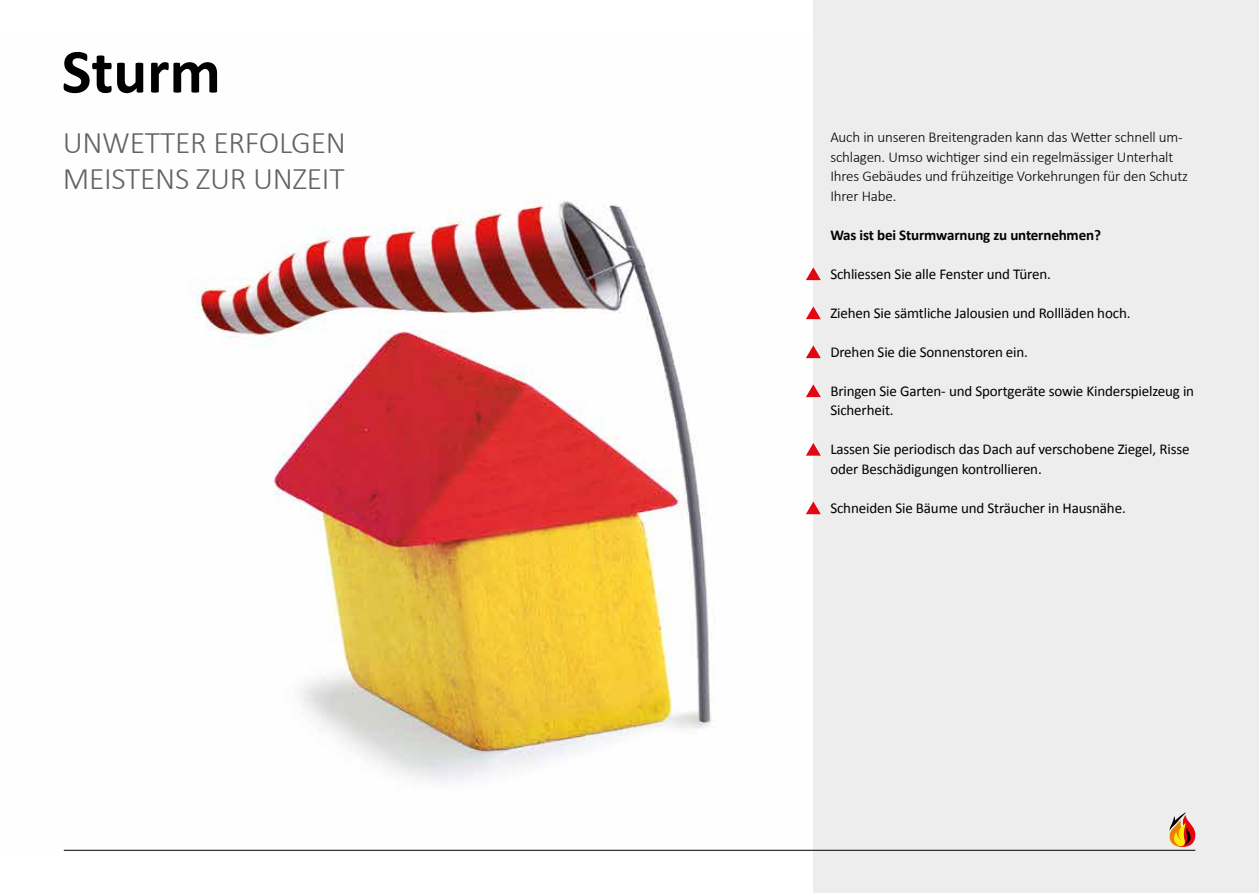
<style>
.page{position:relative;width:1259px;height:893px;background:#fff}
.page>*{position:absolute;margin:0;border:0;box-sizing:border-box;transform-origin:0 0}
.t1{font:700 63px "Calibri";color:#000}
.t2{font:300 31.5px/36px "Calibri";letter-spacing:-.01em;color:#646363}
.t3{font:15px/19.5px "Calibri";letter-spacing:-.01em;color:#000}
.t4{font:300 15px/19.5px "Calibri";letter-spacing:-.01em;color:#000}
.t5{font:700 15px "Calibri";letter-spacing:-.01em;color:#000}
</style>
<div class="page">
<img style="left:63px;top:197px;width:750px;height:654px">
<div style="left:813px;top:0;width:446px;height:893px;background:#ededed"></div>
<hr style="left:64px;top:850px;width:1131px;height:1px;background:#000">
<svg style="left:1169px;top:812px;width:26px;height:35px"></svg>
<svg style="left:806px;top:345px;width:15px;height:13px"></svg>
<svg style="left:806px;top:384px;width:15px;height:13px"></svg>
<svg style="left:806px;top:443px;width:15px;height:13px"></svg>
<svg style="left:806px;top:501px;width:15px;height:13px"></svg>
<svg style="left:806px;top:306px;width:15px;height:13px"></svg>
<svg style="left:806px;top:267px;width:15px;height:13px"></svg>
<h1 class="t1" style="left:62px;top:27px;width:161px">Sturm</h1>
<h2 class="t2" style="left:63px;top:124px;width:285px">UNWETTER ERFOLGEN<br>MEISTENS ZUR UNZEIT</h2>
<p class="t4" style="left:830px;top:128px;width:359px">Auch in unseren Breitengraden kann das Wetter schnell um&shy;schlagen. Umso wichtiger sind ein regelmässiger Unterhalt Ihres Gebäudes und frühzeitige Vorkehrungen für den Schutz Ihrer Habe.</p>
<p class="t5" style="left:830px;top:224px;width:272px">Was ist bei Sturmwarnung zu unternehmen?</p>
<p class="t3" style="left:830px;top:263px;width:222px">Schliessen Sie alle Fenster und Türen.</p>
<p class="t3" style="left:830px;top:302px;width:302px">Ziehen Sie sämtliche Jalousien und Rollläden hoch.</p>
<p class="t3" style="left:830px;top:341px;width:199px">Drehen Sie die Sonnenstoren ein.</p>
<p class="t3" style="left:830px;top:380px;width:365px">Bringen Sie Garten- und Sportgeräte sowie Kinderspielzeug in<br>Sicherheit.</p>
<p class="t3" style="left:830px;top:439px;width:361px">Lassen Sie periodisch das Dach auf verschobene Ziegel, Risse oder Beschädigungen kontrollieren.</p>
<p class="t3" style="left:830px;top:497px;width:297px">Schneiden Sie Bäume und Sträucher in Hausnähe.</p>
</div>
